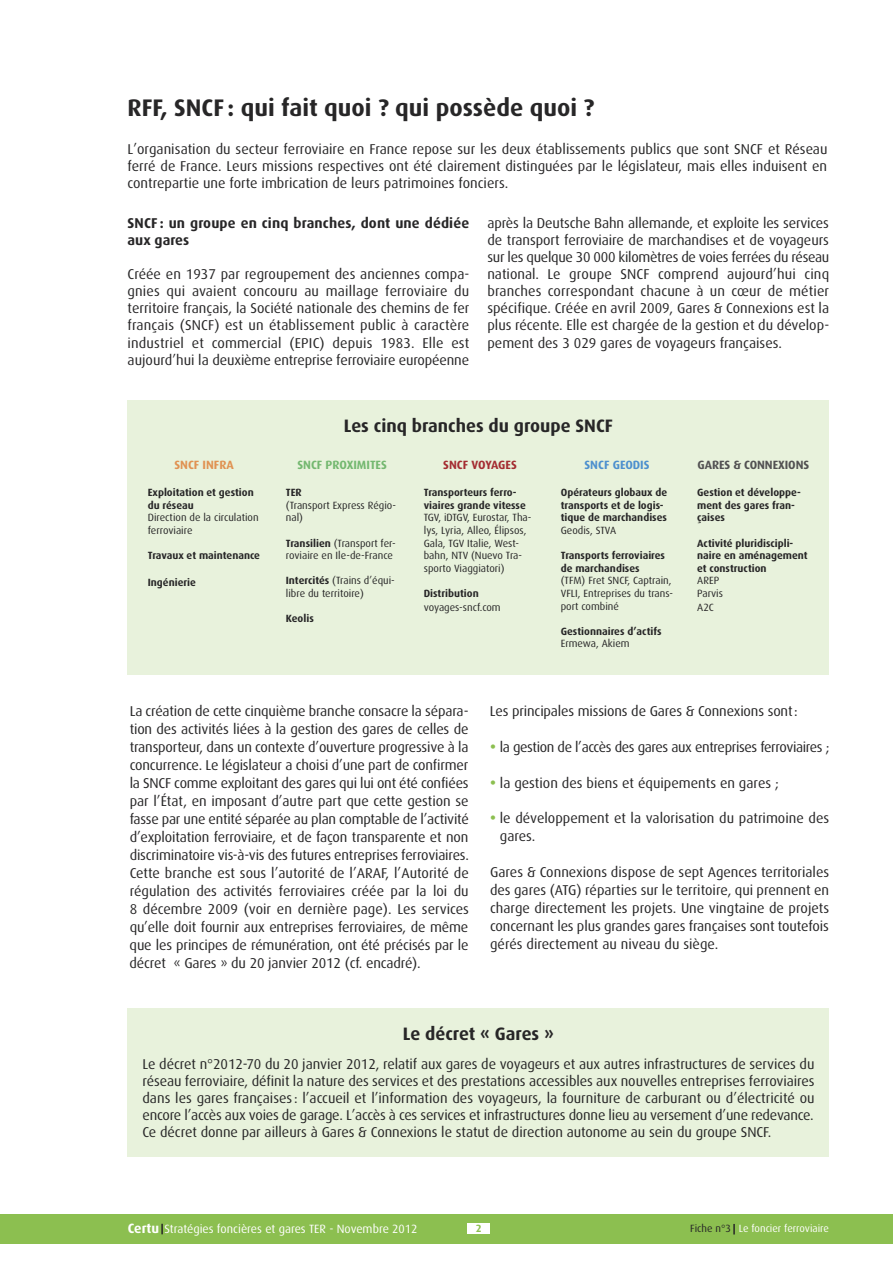
<style>
.page{position:relative;width:893px;height:1263px;background:#fff}
.page>*{position:absolute;margin:0;border:0;box-sizing:border-box;transform-origin:0 0}
.t1{font:700 24px "Dax OT";color:#272627}
.t2{font:700 18px "Dax OT";color:#272627}
.t3{font:14.25px/17.1px "Dax OT";letter-spacing:-.005em;color:#272627;text-align:justify}
.t4{font:14.25px "Dax OT";letter-spacing:-.025em;color:#272627}
.t5{font:700 14.25px/17.1px "Dax OT";letter-spacing:.01em;color:#272627}
.t6{font:12px "Dax OT";color:#fff}
.t7{font:700 12px "Dax OT";letter-spacing:-.005em;color:#525152}
.t8{font:700 12px "Dax OT";color:#74b870}
.t9{font:700 12px "Dax OT";color:#a42d32}
.t10{font:700 12px "Dax OT";color:#4d90ce}
.t11{font:700 12px "Dax OT";color:#e09252}
.t12{font:10.5px/12.6px "Dax OT";color:#272627}
.t13{font:700 10.5px/12.6px "Dax OT";color:#272627}
.t14{font:10.5px "Dax OT";color:#fff}
.t15{font:700 10.5px "Dax OT";color:#8cbf50}
.s1{font-weight:700}
.s2{font-weight:700;font-size:15px;color:#8cbf50}
.s3{font-weight:700;font-size:13.5px}
.s4{color:#272627}
</style>
<div class="page">
<div style="left:0;top:1214px;width:893px;height:30px;background:#8cbf50"></div>
<div style="left:468px;top:1223px;width:22px;height:11px;background:#fff"></div>
<svg style="left:733px;top:1224px;width:2px;height:10px"></svg>
<svg style="left:161px;top:1223px;width:2px;height:11px"></svg>
<div style="left:128px;top:1008px;width:701px;height:149px;background:#e8f2dc"></div>
<div style="left:128px;top:400px;width:701px;height:275px;background:#e8f2dc"></div>
<h1 class="t1" style="left:128px;top:100px;width:468px">RFF, SNCF : qui fait quoi ? qui possède quoi ?</h1>
<p class="t3" style="left:128px;top:142px;width:701px">L’organisation du secteur ferroviaire en France repose sur les deux établissements publics que sont SNCF et Réseau ferré de France. Leurs missions respectives ont été clairement distinguées par le législateur, mais elles induisent en contrepartie une forte imbrication de leurs patrimoines fonciers.</p>
<p class="t5" style="left:128px;top:216px;width:343px">SNCF : un groupe en cinq branches, dont une dédiée aux gares</p>
<p class="t3" style="left:128px;top:267px;width:343px">Créée en 1937 par regroupement des anciennes compa&shy;gnies qui avaient concouru au maillage ferroviaire du territoire français, la Société nationale des chemins de fer français (SNCF) est un établissement public à caractère industriel et commercial (EPIC) depuis 1983. Elle est aujourd’hui la deuxième entreprise ferroviaire européenne</p>
<p class="t3" style="left:487px;top:216px;width:344px">après la Deutsche Bahn allemande, et exploite les services de transport ferroviaire de marchandises et de voyageurs sur les quelque 30 000 kilomètres de voies ferrées du réseau national. Le groupe SNCF comprend aujourd’hui cinq branches correspondant chacune à un cœur de métier spécifique. Créée en avril 2009, Gares &amp; Connexions est la plus récente. Elle est chargée de la gestion et du dévelop&shy;pement des 3 029 gares de voyageurs françaises.</p>
<p class="t11" style="left:174px;top:460px;width:61px">SNCF INFRA</p>
<p class="t13" style="left:148px;top:487px;width:107px">Exploitation et gestion du réseau</p>
<p class="t12" style="left:148px;top:513px;width:112px">Direction de la circulation ferroviaire</p>
<p class="t13" style="left:148px;top:550px;width:114px">Travaux et maintenance</p>
<p class="t13" style="left:148px;top:577px;width:50px">Ingénierie</p>
<p class="t2" style="left:344px;top:419px;width:271px">Les cinq branches du groupe SNCF</p>
<p class="t10" style="left:584px;top:460px;width:67px">SNCF GEODIS</p>
<p class="t13" style="left:561px;top:487px;width:108px">Opérateurs globaux de transports et de logis&shy;tique de marchandises</p>
<p class="t12" style="left:561px;top:525px;width:57px">Geodis, STVA</p>
<p class="t13" style="left:561px;top:550px;width:106px">Transports ferroviaires de marchandises</p>
<p class="t12" style="left:561px;top:576px;width:114px">(TFM) Fret SNCF, Captrain,<br>VFLI, Entreprises du trans&shy;port combiné</p>
<p class="t13" style="left:561px;top:626px;width:102px">Gestionnaires d’actifs</p>
<p class="t12" style="left:561px;top:639px;width:70px">Ermewa, Akiem</p>
<p class="t8" style="left:297px;top:460px;width:91px">SNCF PROXIMITES</p>
<p class="t13" style="left:286px;top:487px;width:17px">TER</p>
<p class="t12" style="left:286px;top:500px;width:112px">(Transport Express Régio&shy;nal)</p>
<p class="t12" style="left:286px;top:538px;width:111px"><span class="s1">Transilien</span> (Transport fer&shy;roviaire en Ile-de-France</p>
<p class="t12" style="left:286px;top:576px;width:111px"><span class="s1">Intercités</span> (Trains d’équi&shy;libre du territoire)</p>
<p class="t13" style="left:286px;top:613px;width:29px">Keolis</p>
<p class="t9" style="left:443px;top:460px;width:75px">SNCF VOYAGES</p>
<p class="t13" style="left:424px;top:487px;width:104px">Transporteurs ferro&shy;viaires grande vitesse</p>
<p class="t12" style="left:424px;top:513px;width:109px">TGV, iDTGV, Eurostar, Tha&shy;lys, Lyria, Alleo, Élipsos,<br>Gala, TGV Italie, West&shy;bahn, NTV (Nuevo Tra&shy;sporto Viaggiatori)</p>
<p class="t13" style="left:424px;top:588px;width:56px">Distribution</p>
<p class="t12" style="left:424px;top:602px;width:78px">voyages-sncf.com</p>
<p class="t7" style="left:698px;top:460px;width:113px">GARES &amp; CONNEXIONS</p>
<p class="t13" style="left:697px;top:487px;width:105px">Gestion et développe&shy;ment des gares fran&shy;çaises</p>
<p class="t13" style="left:697px;top:538px;width:112px">Activité pluridiscipli&shy;naire en aménagement et construction</p>
<p class="t12" style="left:697px;top:576px;width:27px">AREP<br>Parvis</p>
<p class="t12" style="left:697px;top:602px;width:18px">A2C</p>
<p class="t3" style="left:130px;top:704px;width:341px;line-height:18px">La création de cette cinquième branche consacre la sépara&shy;tion des activités liées à la gestion des gares de celles de transporteur, dans un contexte d’ouverture progressive à la concurrence. Le législateur a choisi d’une part de confirmer la SNCF comme exploitant des gares qui lui ont été confiées par l’État, en imposant d’autre part que cette gestion se fasse par une entité séparée au plan comptable de l’activité d’exploitation ferroviaire, et de façon transparente et non discriminatoire vis-à-vis des futures entreprises ferroviaires.<br>Cette branche est sous l’autorité de l’ARAF, l’Autorité de régulation des activités ferroviaires créée par la loi du 8 décembre 2009 (voir en dernière page). Les services qu’elle doit fournir aux entreprises ferroviaires, de même que les principes de rémunération, ont été précisés par le décret « Gares » du 20 janvier 2012 (cf. encadré).</p>
<p class="t3" style="left:490px;top:704px;width:309px">Les principales missions de Gares &amp; Connexions sont:</p>
<p class="t4" style="left:490px;top:742px;width:341px"><span class="s2">•</span> la gestion de l’accès des gares aux entreprises ferroviaires ;</p>
<p class="t3" style="left:490px;top:776px;width:290px"><span class="s2">•</span> la gestion des biens et équipements en gares ;</p>
<p class="t3" style="left:500px;top:811px;width:331px;text-indent:-10px"><span class="s2">•</span> le développement et la valorisation du patrimoine des gares.</p>
<p class="t3" style="left:490px;top:864px;width:341px;line-height:18px">Gares &amp; Connexions dispose de sept Agences territoriales des gares (ATG) réparties sur le territoire, qui prennent en charge directement les projets. Une vingtaine de projets concernant les plus grandes gares françaises sont toutefois gérés directement au niveau du siège.</p>
<p class="t2" style="left:403px;top:1027px;width:153px">Le décret « Gares »</p>
<p class="t3" style="left:142px;top:1057px;width:674px">Le décret n°2012-70 du 20 janvier 2012, relatif aux gares de voyageurs et aux autres infrastructures de services du réseau ferroviaire, définit la nature des services et des prestations accessibles aux nouvelles entreprises ferroviaires dans les gares françaises: l’accueil et l’information des voyageurs, la fourniture de carburant ou d’électricité ou encore l’accès aux voies de garage. L’accès à ces services et infrastructures donne lieu au versement d’une redevance.<br>Ce décret donne par ailleurs à Gares &amp; Connexions le statut de direction autonome au sein du groupe SNCF.</p>
<p class="t6" style="left:128px;top:1224px;width:291px"><span class="s3">Certu</span> Stratégies foncières et gares TER - Novembre 2012</p>
<p class="t15" style="left:476px;top:1224px;width:7px">2</p>
<p class="t14" style="left:690px;top:1225px;width:140px"><span class="s4">Fiche n°3</span> Le foncier ferroviaire</p>
</div>
